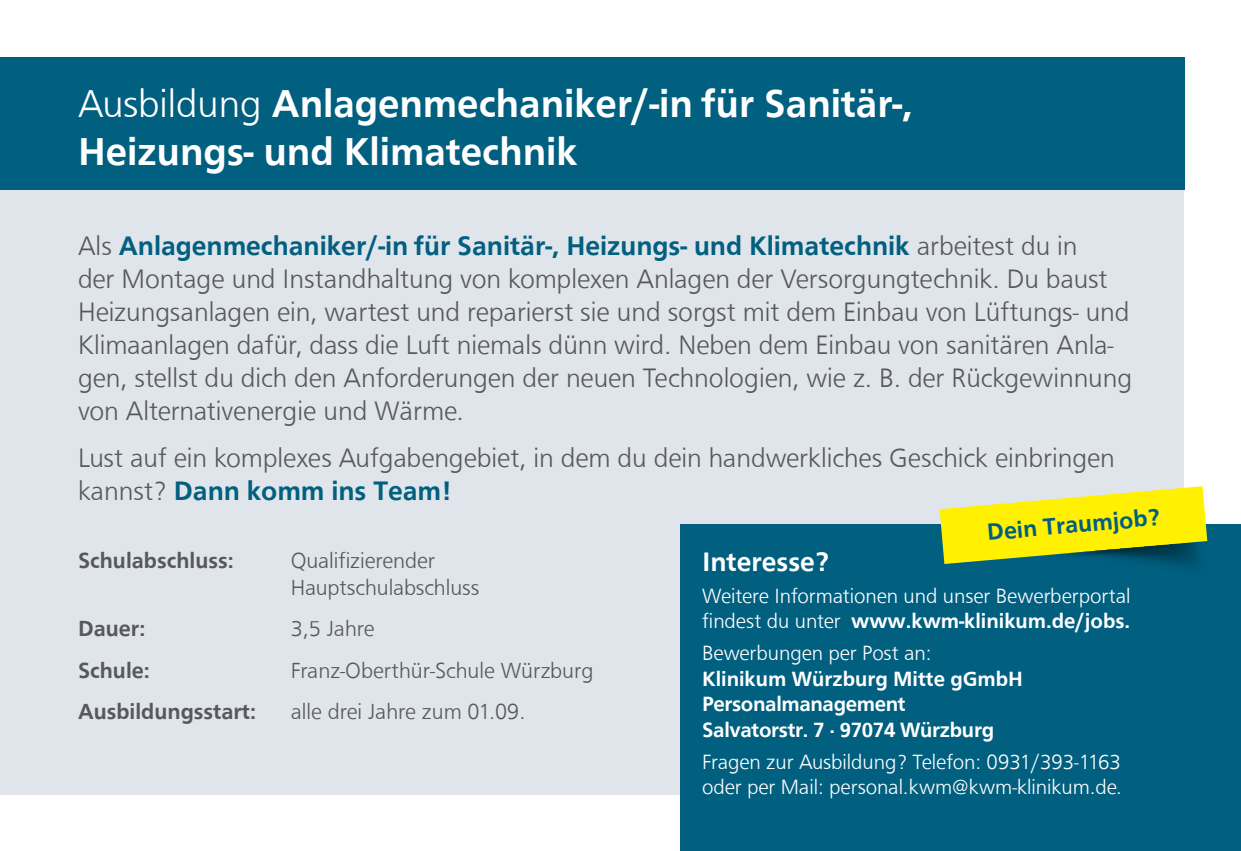
<style>
.page{position:relative;width:1241px;height:851px;background:#fff}
.page>*{position:absolute;margin:0;border:0;box-sizing:border-box;transform-origin:0 0}
.Jobtitel_Rück{font:500 40px/48px "Front Page";color:#fff}
.Jobbeschreibung{font:300 27.5px/33px "Front Page";letter-spacing:-.005em;color:#57585a}
.t1{font:500 27.5px "Front Page";color:#fff}
.Aufzählung{font:500 24.25px "Front Page";color:#015f80}
.Jobbeschreibung-2{font:300 22.5px/27px "Front Page";color:#57585a}
.Jobbeschreibung-3{font:500 22.5px "Front Page";color:#57585a}
.t2{font:300 21.25px/25.5px "Front Page";letter-spacing:-.005em;color:#fff}
.t3{font:500 21.25px/25.5px "Front Page";letter-spacing:-.015em;color:#fff}
.s1{font-weight:300}
.s2{font-weight:500;color:#015f80}
.s3{font-weight:500}
</style>
<div class="page">
<div style="left:0;top:57px;width:1183px;height:737px;background:#e0e5eb"></div>
<div style="left:680px;top:524px;width:560px;height:326px;background:#015f80"></div>
<div style="left:0;top:57px;width:1183px;height:132px;background:#015f80"></div>
<svg style="left:939px;top:486px;width:267px;height:78px"></svg>
<img style="left:1044px;top:541px;width:163px;height:25px">
<p class="Jobtitel_Rück" style="left:78px;top:77px;width:836px"><span class="s1">Ausbildung</span> Anlagenmechaniker/-in für Sanitär-,<br>Heizungs- und Klimatechnik</p>
<p class="Jobbeschreibung" style="left:78px;top:227px;width:1055px">Als <span class="s2">Anlagenmechaniker/-in für Sanitär-, Heizungs- und Klimatechnik</span> arbeitest du in<br>der Montage und Instandhaltung von komplexen Anlagen der Versorgungtechnik. Du baust Heizungsanlagen ein, wartest und reparierst sie und sorgst mit dem Einbau von Lüftungs- und Klimaanlagen dafür, dass die Luft niemals dünn wird. Neben dem Einbau von sanitären Anla&shy;gen, stellst du dich den Anforderungen der neuen Technologien, wie z. B. der Rückgewinnung von Alternativenergie und Wärme.</p>
<p class="Jobbeschreibung" style="left:78px;top:439px;width:1038px">Lust auf ein komplexes Aufgabengebiet, in dem du dein handwerkliches Geschick einbringen kannst? <span class="s2">Dann komm ins Team!</span></p>
<p class="Aufzählung" style="left:985px;top:514px;width:174px;rotate:-5deg">Dein Traumjob?</p>
<p class="Jobbeschreibung-3" style="left:78px;top:544px;width:157px">Schulabschluss:</p>
<p class="Jobbeschreibung-2" style="left:291px;top:545px;width:190px">Qualifizierender<br>Hauptschulabschluss</p>
<p class="Jobbeschreibung-3" style="left:78px;top:612px;width:69px">Dauer:</p>
<p class="Jobbeschreibung-2" style="left:291px;top:613px;width:86px">3,5 Jahre</p>
<p class="Jobbeschreibung-3" style="left:78px;top:653px;width:73px">Schule:</p>
<p class="Jobbeschreibung-2" style="left:291px;top:655px;width:304px">Franz-Oberthür-Schule Würzburg</p>
<p class="Jobbeschreibung-3" style="left:78px;top:694px;width:180px">Ausbildungsstart:</p>
<p class="Jobbeschreibung-2" style="left:291px;top:696px;width:236px">alle drei Jahre zum 01.09.</p>
<p class="t1" style="left:702px;top:541px;width:128px">Interesse?</p>
<p class="t2" style="left:702px;top:581px;width:430px">Weitere Informationen und unser Bewerberportal findest du unter <span class="s3">www.kwm-klinikum.de/jobs.</span></p>
<p class="t2" style="left:702px;top:638px;width:231px">Bewerbungen per Post an:</p>
<p class="t3" style="left:702px;top:664px;width:322px">Klinikum Würzburg Mitte gGmbH<br>Personalmanagement<br>Salvatorstr. 7 · 97074 Würzburg</p>
<p class="t2" style="left:702px;top:747px;width:421px">Fragen zur Ausbildung? Telefon: 0931/393-1163 oder per Mail: personal.kwm@kwm-klinikum.de.</p>
</div>
